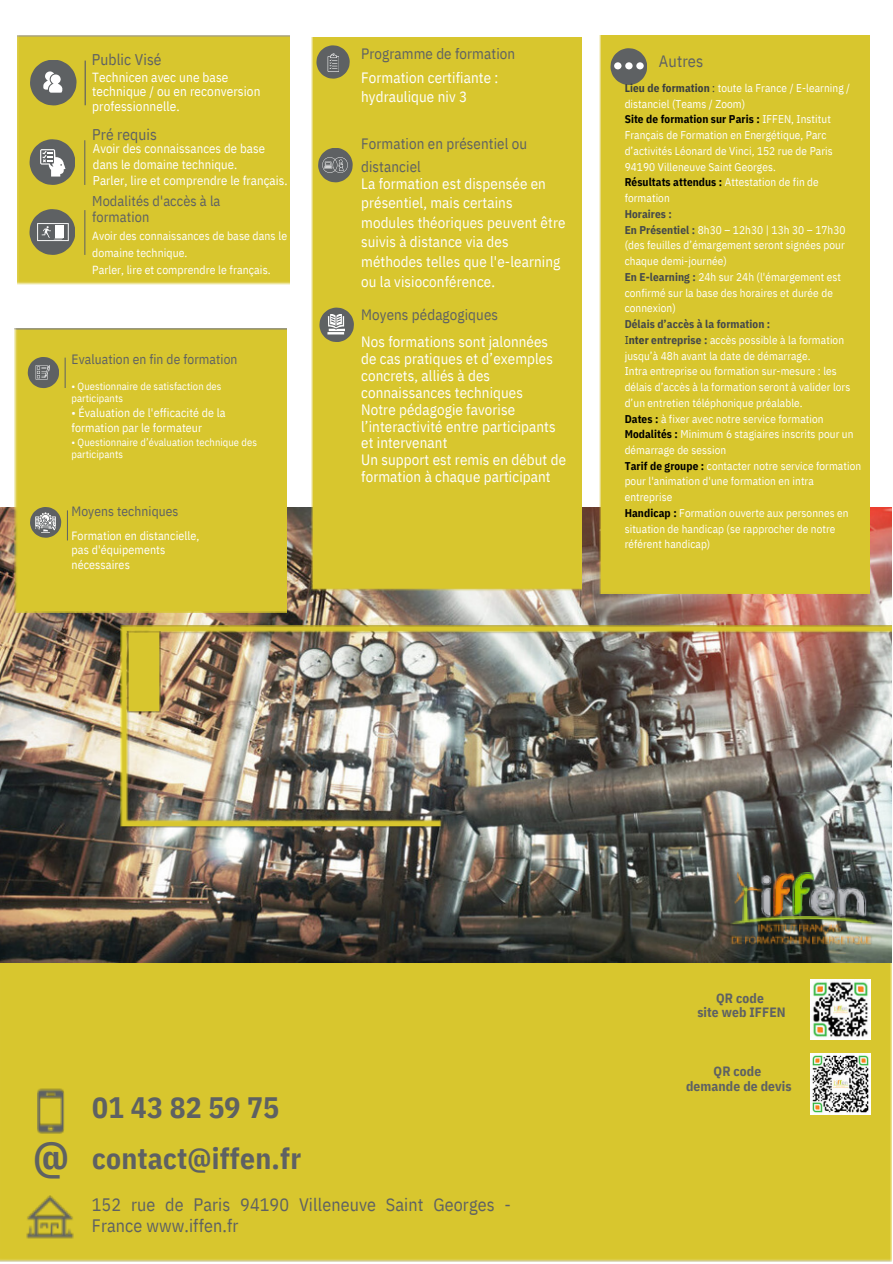
<style>
.page{position:relative;width:893px;height:1264px;background:#fff}
.page>*{position:absolute;margin:0;border:0;box-sizing:border-box;transform-origin:0 0}
.t1{font:700 44.25px "IBM Plex Sans Cond";color:#5e6163}
.t2{font:700 29.55px/51.8px "IBM Plex Sans Cond";letter-spacing:.005em;color:#5e6163}
.t3{font:18px/20.2px "IBM Plex Sans Cond";letter-spacing:.005em;color:#5e6163}
.t4{font:16.35px "IBM Plex Sans Cond";letter-spacing:.005em;color:#5e6163}
.t5{font:15.45px "IBM Plex Sans Cond";letter-spacing:.005em;color:#5e6163}
.t6{font:15px/16.8px "IBM Plex Sans Cond";letter-spacing:.005em;color:#fff}
.t7{font:15px "IBM Plex Sans Cond";letter-spacing:.005em;color:#5e6163}
.t8{font:14.25px/15.8px "IBM Plex Sans Cond";letter-spacing:.005em;color:#5e6163}
.t9{font:13.5px "IBM Plex Sans Cond";letter-spacing:.005em;color:#5e6163}
.t10{font:700 13.5px "IBM Plex Sans Cond";letter-spacing:.005em;color:#5e6163}
.t11{font:13.2px/14.5px "IBM Plex Sans Cond";letter-spacing:.005em;color:#fff}
.t12{font:12.75px "IBM Plex Sans Cond";letter-spacing:.005em;color:#fff}
.t13{font:12px/14.5px "IBM Plex Sans Cond";letter-spacing:.005em;color:#fff}
.t14{font:11.7px/16.8px "IBM Plex Sans Cond";letter-spacing:.005em;color:#fff}
.t15{font:11.25px/15.8px "IBM Plex Sans Cond";letter-spacing:.005em;color:#fff}
.t16{font:700 11.25px "IBM Plex Sans Cond";letter-spacing:.005em;color:#000}
.t17{font:700 11.25px "IBM Plex Sans Cond";letter-spacing:.005em;color:#45494a}
.t18{font:10.5px/12.3px "IBM Plex Sans Cond";letter-spacing:.005em;color:#fff}
.s1{color:#5e6163}
.s2{font-weight:700;color:#3b3f40}
.s3{color:#3b3f40}
.s4{font-weight:700;color:#000}
.s5{font-weight:400;color:#fff}
.s6{font-weight:700;color:#45494a}
</style>
<div class="page">
<div style="left:0;top:962px;width:891px;height:298px;background:#d8c62e"></div>
<img style="left:37px;top:1088px;width:27px;height:45px">
<img style="left:27px;top:1194px;width:46px;height:44px">
<img style="left:0;top:507px;width:891px;height:455px">
<img style="left:114px;top:625px;width:777px;height:202px">
<img style="left:127px;top:631px;width:33px;height:81px">
<img style="left:730px;top:925px;width:142px;height:20px">
<img style="left:730px;top:916px;width:147px;height:9px">
<img style="left:742px;top:894px;width:8px;height:29px">
<img style="left:737px;top:872px;width:9px;height:17px">
<svg style="left:742px;top:886px;width:8px;height:8px"></svg>
<img style="left:733px;top:890px;width:12px;height:15px">
<img style="left:746px;top:887px;width:14px;height:6px">
<img style="left:760px;top:874px;width:13px;height:45px">
<img style="left:772px;top:872px;width:19px;height:45px">
<img style="left:791px;top:872px;width:23px;height:45px">
<img style="left:809px;top:886px;width:58px;height:32px">
<img style="left:762px;top:874px;width:102px;height:41px">
<div style="left:18px;top:36px;width:271px;height:248px;background:#d8c62e"></div>
<div style="left:15px;top:328px;width:271px;height:285px;background:#d8c62e"></div>
<div style="left:312px;top:37px;width:270px;height:555px;background:#d8c62e"></div>
<div style="left:599px;top:36px;width:270px;height:558px;background:#d8c62e"></div>
<hr style="left:65px;top:357px;width:1px;height:31px;background:#5e6163">
<svg style="left:28px;top:357px;width:31px;height:31px"></svg>
<hr style="left:67px;top:510px;width:1px;height:30px;background:#5e6163">
<svg style="left:30px;top:507px;width:31px;height:30px"></svg>
<hr style="left:84px;top:140px;width:1px;height:45px;background:#5e6163">
<svg style="left:30px;top:139px;width:45px;height:46px;background:#908e6f"></svg>
<svg style="left:30px;top:60px;width:47px;height:45px;background:#8c8a6b"></svg>
<hr style="left:85px;top:61px;width:1px;height:44px;background:#5e6163">
<hr style="left:84px;top:210px;width:1px;height:45px;background:#5e6163">
<svg style="left:29px;top:209px;width:46px;height:46px;background:#8b8969"></svg>
<svg style="left:610px;top:48px;width:37px;height:37px"></svg>
<img style="left:810px;top:1053px;width:60px;height:61px">
<img style="left:810px;top:979px;width:60px;height:60px">
<svg style="left:319px;top:307px;width:35px;height:35px"></svg>
<svg style="left:316px;top:45px;width:33px;height:34px"></svg>
<svg style="left:318px;top:148px;width:34px;height:34px"></svg>
<p class="t5" style="left:92px;top:49px;width:71px">Public Visé</p>
<p class="t11" style="left:92px;top:69px;width:170px">Technicen avec une base technique / ou en reconversion professionnelle.</p>
<p class="t12" style="left:93px;top:140px;width:173px">Avoir des connaissances de base</p>
<p class="t12" style="left:93px;top:156px;width:146px">dans le domaine technique.</p>
<p class="t12" style="left:93px;top:172px;width:196px">Parler, lire et comprendre le français.</p>
<p class="t8" style="left:92px;top:193px;width:130px">Modalités d'accès à la formation</p>
<p class="t14" style="left:92px;top:227px;width:196px">Avoir des connaissances de base dans le domaine technique.</p>
<p class="t14" style="left:92px;top:261px;width:180px">Parler, lire et comprendre le français.</p>
<p class="t5" style="left:92px;top:124px;width:66px">Pré requis</p>
<p class="t9" style="left:71px;top:350px;width:167px">Evaluation en fin de formation</p>
<p class="t18" style="left:71px;top:379px;width:151px">• Questionnaire de satisfaction des participants</p>
<p class="t18" style="left:71px;top:435px;width:187px">• Questionnaire d’évaluation technique des participants</p>
<p class="t13" style="left:71px;top:405px;width:156px">• Évaluation de l'efficacité de la formation par le formateur</p>
<p class="t9" style="left:71px;top:502px;width:108px">Moyens techniques</p>
<p class="t13" style="left:71px;top:527px;width:129px">Formation en distancielle, pas d'équipements nécessaires</p>
<p class="t6" style="left:361px;top:41px;width:155px;line-height:24.8px"><span class="s1">Programme de formation<br></span>Formation certifiante :</p>
<p class="t6" style="left:361px;top:88px;width:107px">hydraulique niv 3</p>
<p class="t7" style="left:361px;top:134px;width:167px">Formation en présentiel ou</p>
<p class="t7" style="left:361px;top:156px;width:61px">distanciel</p>
<p class="t6" style="left:361px;top:175px;width:186px">La formation est dispensée en</p>
<p class="t6" style="left:361px;top:194px;width:153px">présentiel, mais certains</p>
<p class="t6" style="left:361px;top:214px;width:206px">modules théoriques peuvent être</p>
<p class="t6" style="left:361px;top:233px;width:149px">suivis à distance via des</p>
<p class="t6" style="left:361px;top:253px;width:200px">méthodes telles que l'e-learning</p>
<p class="t6" style="left:361px;top:272px;width:135px">ou la visioconférence.</p>
<p class="t7" style="left:361px;top:305px;width:138px">Moyens pédagogiques</p>
<p class="t6" style="left:361px;top:333px;width:188px">Nos formations sont jalonnées</p>
<p class="t6" style="left:361px;top:350px;width:193px">de cas pratiques et d’exemples concrets, alliés à des connaissances techniques</p>
<p class="t6" style="left:361px;top:400px;width:196px">Notre pédagogie favorise l’interactivité entre participants et intervenant</p>
<p class="t6" style="left:361px;top:451px;width:206px">Un support est remis en début de formation à chaque participant</p>
<p class="t4" style="left:659px;top:50px;width:46px">Autres</p>
<p class="t15" style="left:624px;top:80px;width:227px"><span class="s2">Lieu de formation</span> <span class="s3">:</span> toute la France / E-learning / distanciel (Teams / Zoom)</p>
<p class="t15" style="left:624px;top:111px;width:209px"><span class="s4">Site de formation sur Paris :</span> IFFEN, Institut Français de Formation en Energétique, Parc d’activités Léonard de Vinci, 152 rue de Paris 94190 Villeneuve Saint Georges.</p>
<p class="t16" style="left:624px;top:175px;width:196px">Résultats attendus : <span class="s5">Attestation de fin de</span></p>
<p class="t15" style="left:624px;top:190px;width:47px">formation</p>
<p class="t17" style="left:624px;top:206px;width:49px">Horaires :</p>
<p class="t15" style="left:624px;top:221px;width:222px;text-align:justify"><span class="s6">En Présentiel :</span> 8h30 – 12h30 | 13h 30 – 17h30 (des feuilles d’émargement seront signées pour chaque demi-journée)</p>
<p class="t15" style="left:624px;top:269px;width:218px"><span class="s6">En E-learning :</span> 24h sur 24h (l'émargement est confirmé sur la base des horaires et durée de connexion)</p>
<p class="t17" style="left:624px;top:316px;width:147px">Délais d’accès à la formation :</p>
<p class="t15" style="left:624px;top:332px;width:221px"><span class="s3">I</span><span class="s2">nter</span> <span class="s6">entreprise :</span> accès possible à la formation jusqu’à 48h avant la date de démarrage.</p>
<p class="t15" style="left:624px;top:363px;width:214px">Intra entreprise ou formation sur-mesure : les</p>
<p class="t15" style="left:624px;top:379px;width:227px">délais d’accès à la formation seront à valider lors d’un entretien téléphonique préalable.</p>
<p class="t15" style="left:624px;top:410px;width:230px"><span class="s4">Dates :</span> à fixer avec notre service formation<br><span class="s4">Modalités :</span> Minimum 6 stagiaires inscrits pour un démarrage de session</p>
<p class="t15" style="left:624px;top:457px;width:238px"><span class="s4">Tarif de groupe :</span> contacter notre service formation pour l'animation d'une formation en intra</p>
<p class="t15" style="left:624px;top:489px;width:49px">entreprise</p>
<p class="t15" style="left:624px;top:505px;width:225px"><span class="s4">Handicap :</span> Formation ouverte aux personnes en situation de handicap (se rapprocher de notre référent handicap)</p>
<p class="t1" style="left:33px;top:1127px;width:37px">@</p>
<p class="t2" style="left:92px;top:1080px;width:210px">01 43 82 59 75 contact@iffen.fr</p>
<p class="t3" style="left:92px;top:1194px;width:420px">152 rue de Paris 94190 Villeneuve Saint Georges -<br>France www.iffen.fr</p>
<p class="t10" style="left:716px;top:988px;width:49px">QR code</p>
<p class="t10" style="left:697px;top:1003px;width:90px">site web IFFEN</p>
<p class="t10" style="left:713px;top:1062px;width:49px">QR code</p>
<p class="t10" style="left:686px;top:1076px;width:107px">demande de devis</p>
</div>
